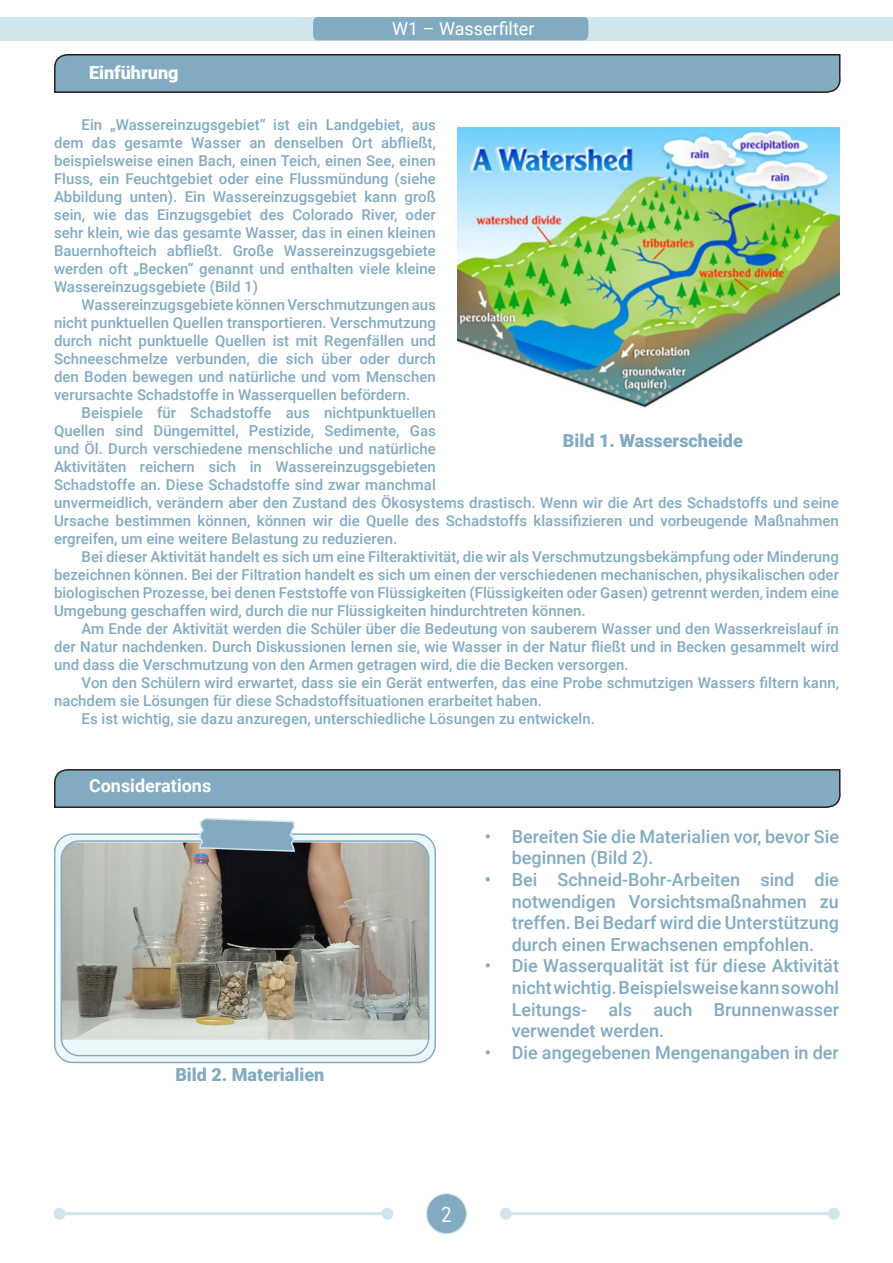
<style>
.page{position:relative;width:893px;height:1263px;background:#fff}
.page>*{position:absolute;margin:0;border:0;box-sizing:border-box;transform-origin:0 0}
.t1{font:21px "TG Neuramatica";color:#fff}
.t2{font:500 18px/21.6px "Roboto";color:#82abc2;text-align:justify}
.t3{font:900 18px "Roboto";color:#82abc2}
.t4{font:18px "Roboto";color:#fff}
.t5{font:700 18px "Roboto";color:#fff}
.t6{font:900 18px "Roboto";color:#fff}
.t7{font:500 15px/18px "Roboto";color:#82abc2;text-align:justify}
</style>
<div class="page">
<div style="left:426px;top:1194px;width:40px;height:40px;background:#82abc2;border-radius:50%"></div>
<div style="left:426px;top:1193px;width:41px;height:41px;border:1px solid #d0e5ec;border-radius:50%"></div>
<div style="left:0;top:17px;width:893px;height:23px;background:#d0e5ec"></div>
<div style="left:312px;top:17px;width:277px;height:24px;background:#82abc2"></div>
<hr style="left:506px;top:1212px;width:328px;height:3px;background:#d0e5ec">
<div style="left:500px;top:1208px;width:12px;height:12px;background:#d0e5ec;border-radius:50%"></div>
<div style="left:828px;top:1208px;width:12px;height:12px;background:#d0e5ec;border-radius:50%"></div>
<hr style="left:60px;top:1212px;width:327px;height:3px;background:#d0e5ec">
<div style="left:54px;top:1208px;width:12px;height:12px;background:#d0e5ec;border-radius:50%"></div>
<div style="left:381px;top:1208px;width:12px;height:12px;background:#d0e5ec;border-radius:50%"></div>
<svg style="left:54px;top:54px;width:787px;height:39px;background:#7aa0b5"></svg>
<svg style="left:54px;top:769px;width:787px;height:39px;background:#7aa0b5"></svg>
<div style="left:55px;top:834px;width:380px;height:228px;background:#ebf7f9;border-radius:18px"></div>
<div style="left:54px;top:833px;width:382px;height:230px;border:1px solid #82abc2;border-radius:18px"></div>
<img style="left:61px;top:842px;width:368px;height:198px">
<div style="left:61px;top:840px;width:368px;height:216px;border:1px solid #82abc2;border-radius:18px"></div>
<svg style="left:198px;top:818px;width:98px;height:35px;background:#8cacbe"></svg>
<img style="left:457px;top:128px;width:383px;height:280px">
<p class="t6" style="left:89px;top:60px;width:91px">Einführung</p>
<p class="t4" style="left:392px;top:16px;width:144px">W1 – Wasserfilter</p>
<p class="t7" style="left:54px;top:115px;width:383px;text-indent:28px">Ein „Wassereinzugsgebiet“ ist ein Landgebiet, aus dem das gesamte Wasser an denselben Ort abfließt, beispielsweise einen Bach, einen Teich, einen See, einen Fluss, ein Feuchtgebiet oder eine Flussmündung (siehe Abbildung unten). Ein Wassereinzugsgebiet kann groß sein, wie das Einzugsgebiet des Colorado River, oder sehr klein, wie das gesamte Wasser, das in einen kleinen Bauernhofteich abfließt. Große Wassereinzugsgebiete werden oft „Becken“ genannt und enthalten viele kleine Wassereinzugsgebiete (Bild 1)</p>
<p class="t7" style="left:54px;top:295px;width:383px;text-indent:28px">Wassereinzugsgebiete können Verschmutzungen aus nicht punktuellen Quellen transportieren. Verschmutzung durch nicht punktuelle Quellen ist mit Regenfällen und Schneeschmelze verbunden, die sich über oder durch den Boden bewegen und natürliche und vom Menschen verursachte Schadstoffe in Wasserquellen befördern.</p>
<p class="t7" style="left:54px;top:403px;width:786px;text-align:left;text-indent:28px">Beispiele für Schadstoffe aus nichtpunktuellen<br>Quellen sind Düngemittel, Pestizide, Sedimente, Gas<br>und Öl. Durch verschiedene menschliche und natürliche<br>Aktivitäten reichern sich in Wassereinzugsgebieten<br>Schadstoffe an. Diese Schadstoffe sind zwar manchmal<br>unvermeidlich, verändern aber den Zustand des Ökosystems drastisch. Wenn wir die Art des Schadstoffs und seine Ursache bestimmen können, können wir die Quelle des Schadstoffs klassifizieren und vorbeugende Maßnahmen ergreifen, um eine weitere Belastung zu reduzieren.</p>
<p class="t7" style="left:54px;top:547px;width:786px;text-indent:28px">Bei dieser Aktivität handelt es sich um eine Filteraktivität, die wir als Verschmutzungsbekämpfung oder Minderung bezeichnen können. Bei der Filtration handelt es sich um einen der verschiedenen mechanischen, physikalischen oder biologischen Prozesse, bei denen Feststoffe von Flüssigkeiten (Flüssigkeiten oder Gasen) getrennt werden, indem eine Umgebung geschaffen wird, durch die nur Flüssigkeiten hindurchtreten können.</p>
<p class="t7" style="left:54px;top:619px;width:786px;text-indent:28px">Am Ende der Aktivität werden die Schüler über die Bedeutung von sauberem Wasser und den Wasserkreislauf in der Natur nachdenken. Durch Diskussionen lernen sie, wie Wasser in der Natur fließt und in Becken gesammelt wird und dass die Verschmutzung von den Armen getragen wird, die die Becken versorgen.</p>
<p class="t7" style="left:54px;top:673px;width:786px;text-indent:28px">Von den Schülern wird erwartet, dass sie ein Gerät entwerfen, das eine Probe schmutzigen Wassers filtern kann, nachdem sie Lösungen für diese Schadstoffsituationen erarbeitet haben.</p>
<p class="t7" style="left:82px;top:709px;width:515px">Es ist wichtig, sie dazu anzuregen, unterschiedliche Lösungen zu entwickeln.</p>
<p class="t3" style="left:563px;top:428px;width:181px">Bild 1. Wasserscheide</p>
<p class="t5" style="left:89px;top:772px;width:124px">Considerations</p>
<p class="t3" style="left:175px;top:1062px;width:150px">Bild 2. Materialien</p>
<p class="t2" style="left:512px;top:825px;width:329px;text-indent:-27px">• Bereiten Sie die Materialien vor, bevor Sie beginnen (Bild 2).</p>
<p class="t2" style="left:512px;top:868px;width:329px;text-indent:-27px">• Bei Schneid-Bohr-Arbeiten sind die notwendigen Vorsichtsmaßnahmen zu treffen. Bei Bedarf wird die Unterstützung durch einen Erwachsenen empfohlen.</p>
<p class="t2" style="left:512px;top:954px;width:329px;text-indent:-27px">• Die Wasserqualität ist für diese Aktivität nicht wichtig. Beispielsweise kann sowohl Leitungs- als auch Brunnenwasser verwendet werden.</p>
<p class="t2" style="left:485px;top:1041px;width:356px">• Die angegebenen Mengenangaben in der</p>
<h1 class="t1" style="left:441px;top:1200px;width:13px">2</h1>
</div>
